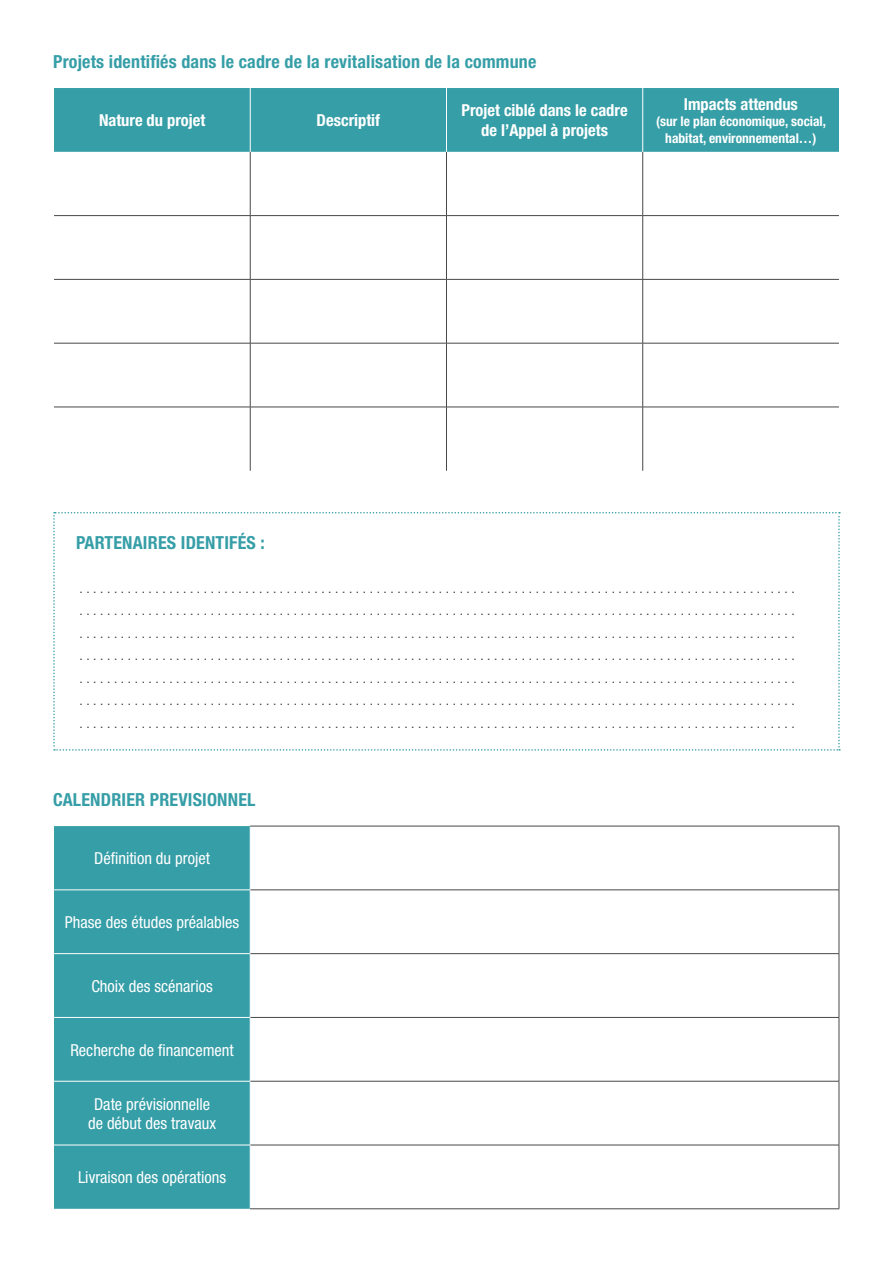
<style>
.page{position:relative;width:893px;height:1263px;background:#fff}
.page>*{position:absolute;margin:0;border:0;box-sizing:border-box;transform-origin:0 0}
.t1{font:700 condensed 18px "Helvetica Neue";letter-spacing:.01em;color:#369ea7}
.t2{font:condensed 16.5px/19.8px "Helvetica Neue";color:#fff;text-align:center}
.t3{font:700 condensed 16.5px/19.8px "Helvetica Neue";color:#fff;text-align:center}
.t4{font:700 condensed 13.5px/16.2px "Helvetica Neue";color:#fff;text-align:center}
.t5{font:12px/22.5px "Helvetica Neue";color:#484848;text-align:justify}
</style>
<div class="page">
<div style="left:54px;top:88px;width:785px;height:64px;background:#369ea7"></div>
<hr style="left:250px;top:152px;width:1px;height:63px;background:#484848">
<hr style="left:446px;top:152px;width:1px;height:63px;background:#484848">
<hr style="left:642px;top:152px;width:1px;height:63px;background:#484848">
<hr style="left:54px;top:215px;width:196px;height:1px;background:#484848">
<hr style="left:250px;top:215px;width:196px;height:1px;background:#484848">
<hr style="left:250px;top:216px;width:1px;height:63px;background:#484848">
<hr style="left:446px;top:215px;width:197px;height:1px;background:#484848">
<hr style="left:446px;top:216px;width:1px;height:63px;background:#484848">
<hr style="left:643px;top:215px;width:196px;height:1px;background:#484848">
<hr style="left:642px;top:216px;width:1px;height:63px;background:#484848">
<hr style="left:54px;top:279px;width:196px;height:1px;background:#484848">
<hr style="left:250px;top:279px;width:196px;height:1px;background:#484848">
<hr style="left:250px;top:280px;width:1px;height:63px;background:#484848">
<hr style="left:446px;top:279px;width:197px;height:1px;background:#484848">
<hr style="left:446px;top:280px;width:1px;height:63px;background:#484848">
<hr style="left:643px;top:279px;width:196px;height:1px;background:#484848">
<hr style="left:642px;top:280px;width:1px;height:63px;background:#484848">
<hr style="left:54px;top:343px;width:196px;height:1px;background:#484848">
<hr style="left:250px;top:343px;width:196px;height:1px;background:#484848">
<hr style="left:250px;top:343px;width:1px;height:64px;background:#484848">
<hr style="left:446px;top:343px;width:197px;height:1px;background:#484848">
<hr style="left:446px;top:343px;width:1px;height:64px;background:#484848">
<hr style="left:643px;top:343px;width:196px;height:1px;background:#484848">
<hr style="left:642px;top:343px;width:1px;height:64px;background:#484848">
<hr style="left:54px;top:407px;width:196px;height:1px;background:#484848">
<hr style="left:250px;top:407px;width:196px;height:1px;background:#484848">
<hr style="left:250px;top:407px;width:1px;height:64px;background:#484848">
<hr style="left:446px;top:407px;width:197px;height:1px;background:#484848">
<hr style="left:446px;top:407px;width:1px;height:64px;background:#484848">
<hr style="left:643px;top:407px;width:196px;height:1px;background:#484848">
<hr style="left:642px;top:407px;width:1px;height:64px;background:#484848">
<hr style="left:250px;top:88px;width:1px;height:64px;background:#fff">
<hr style="left:446px;top:88px;width:1px;height:64px;background:#fff">
<hr style="left:642px;top:88px;width:1px;height:64px;background:#fff">
<div style="left:54px;top:826px;width:196px;height:383px;background:#369ea7"></div>
<hr style="left:250px;top:826px;width:589px;height:1px;background:#484848">
<hr style="left:839px;top:826px;width:1px;height:64px;background:#484848">
<hr style="left:250px;top:889px;width:589px;height:1px;background:#484848">
<hr style="left:839px;top:890px;width:1px;height:63px;background:#484848">
<hr style="left:250px;top:953px;width:589px;height:1px;background:#484848">
<hr style="left:839px;top:954px;width:1px;height:63px;background:#484848">
<hr style="left:250px;top:1017px;width:589px;height:1px;background:#484848">
<hr style="left:839px;top:1017px;width:1px;height:64px;background:#484848">
<hr style="left:250px;top:1081px;width:589px;height:1px;background:#484848">
<hr style="left:839px;top:1081px;width:1px;height:64px;background:#484848">
<hr style="left:250px;top:1145px;width:589px;height:1px;background:#484848">
<hr style="left:839px;top:1145px;width:1px;height:63px;background:#484848">
<hr style="left:250px;top:1208px;width:589px;height:1px;background:#484848">
<hr style="left:54px;top:889px;width:196px;height:1px;background:#fff">
<hr style="left:54px;top:953px;width:196px;height:1px;background:#fff">
<hr style="left:54px;top:1017px;width:196px;height:1px;background:#fff">
<hr style="left:54px;top:1081px;width:196px;height:1px;background:#fff">
<hr style="left:54px;top:1144px;width:196px;height:1px;background:#fff">
<svg style="left:53px;top:512px;width:787px;height:239px"></svg>
<h1 class="t1" style="left:53px;top:51px;width:485px">Projets identifiés dans le cadre de la revitalisation de la commune</h1>
<h2 class="t3" style="left:99px;top:110px;width:108px">Nature du projet</h2>
<h2 class="t3" style="left:317px;top:110px;width:65px">Descriptif</h2>
<h2 class="t3" style="left:462px;top:100px;width:168px">Projet ciblé dans le cadre de l’Appel à projets</h2>
<h2 class="t3" style="left:684px;top:94px;width:116px">Impacts attendus</h2>
<p class="t4" style="left:656px;top:113px;width:172px">(sur le plan économique, social, habitat, environnemental…)</p>
<h1 class="t1" style="left:76px;top:531px;width:190px">PARTENAIRES IDENTIFÉS :</h1>
<p class="t5" style="left:79px;top:577px;width:715px">........................................................................................................ ........................................................................................................ ........................................................................................................ ........................................................................................................ ........................................................................................................ ........................................................................................................ ........................................................................................................</p>
<h1 class="t1" style="left:53px;top:788px;width:204px">CALENDRIER PREVISIONNEL</h1>
<h2 class="t2" style="left:94px;top:849px;width:117px">Définition du projet</h2>
<h2 class="t2" style="left:65px;top:912px;width:176px">Phase des études préalables</h2>
<h2 class="t2" style="left:91px;top:976px;width:123px">Choix des scénarios</h2>
<h2 class="t2" style="left:70px;top:1040px;width:165px">Recherche de financement</h2>
<h2 class="t2" style="left:88px;top:1094px;width:130px">Date prévisionnelle de début des travaux</h2>
<h2 class="t2" style="left:78px;top:1167px;width:150px">Livraison des opérations</h2>
</div>
